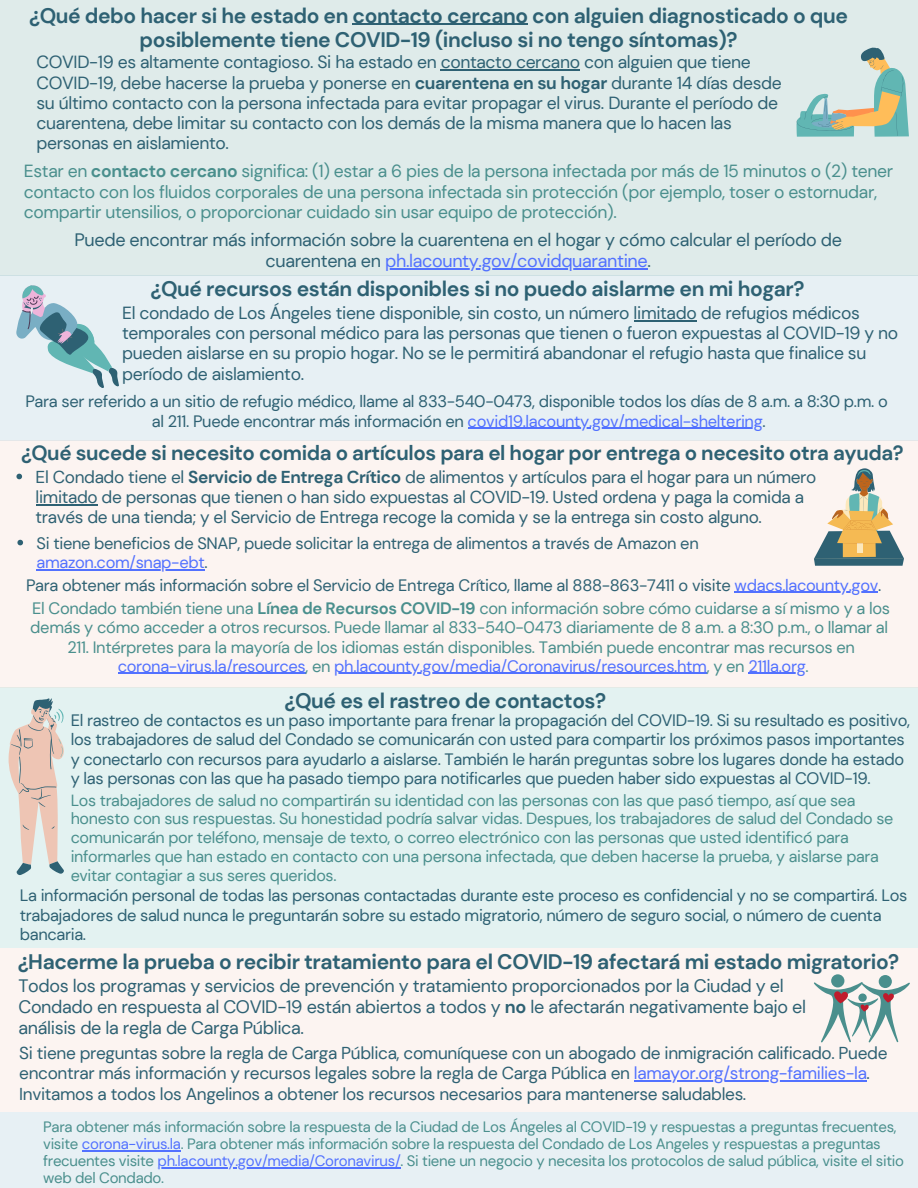
<style>
.page{position:relative;width:918px;height:1188px;background:#fff}
.page>*{position:absolute;margin:0;border:0;box-sizing:border-box;transform-origin:0 0}
.t1{font:700 21px/24.8px "DM Sans";letter-spacing:-.02em;color:#2e6173;text-align:center}
.t2{font:700 20.55px "DM Sans";letter-spacing:-.02em;color:#2e6173}
.t3{font:18px/21.3px "DM Sans";letter-spacing:-.02em;color:#2e6173}
.t4{font:17.55px/20.2px "DM Sans";letter-spacing:-.02em;color:#2e6173}
.t5{font:17.55px/20.2px "DM Sans";letter-spacing:-.02em;color:#4a8f8d}
.t6{font:17.25px/20.2px "DM Sans";letter-spacing:-.02em;color:#2e6173}
.t7{font:16.5px/19.2px "DM Sans";letter-spacing:-.02em;color:#2e6173}
.t8{font:16.5px/19.2px "DM Sans";letter-spacing:-.02em;color:#4a8f8d;text-align:center}
.t9{font:16.2px/18.8px "DM Sans";letter-spacing:-.02em;color:#4a8f8d}
.t10{font:15px/16.8px "DM Sans";letter-spacing:-.02em;color:#4a8f8d}
.s1{font-weight:700}
.s2{color:#5271ff}
</style>
<div class="page">
<div style="left:0;top:0;width:918px;height:276px;background:#dfebea"></div>
<div style="left:0;top:687px;width:918px;height:261px;background:#e3f2f1"></div>
<div style="left:0;top:440px;width:918px;height:248px;background:#fcf4f1"></div>
<svg style="left:797px;top:47px;width:112px;height:90px"></svg>
<div style="left:0;top:275px;width:918px;height:165px;background:#e7f0f4"></div>
<svg style="left:16px;top:285px;width:103px;height:103px"></svg>
<svg style="left:9px;top:698px;width:55px;height:177px"></svg>
<div style="left:0;top:949px;width:918px;height:163px;background:#fcf4f1"></div>
<div style="left:831px;top:974px;width:13px;height:14px;background:#4a8f8d;border-radius:50%"></div>
<div style="left:879px;top:975px;width:13px;height:13px;background:#4a8f8d;border-radius:50%"></div>
<svg style="left:814px;top:982px;width:96px;height:61px"></svg>
<svg style="left:814px;top:468px;width:90px;height:98px"></svg>
<svg style="left:16px;top:474px;width:6px;height:5px"></svg>
<hr style="left:36px;top:504px;width:61px;height:1px;background:#2e6173">
<hr style="left:118px;top:673px;width:187px;height:1px;background:#5271ff">
<hr style="left:334px;top:673px;width:373px;height:1px;background:#5271ff">
<hr style="left:748px;top:673px;width:58px;height:1px;background:#5271ff">
<hr style="left:353px;top:24px;width:175px;height:1px;background:#2e6173">
<div style="left:0;top:1112px;width:918px;height:76px;background:#e7f0f4"></div>
<hr style="left:82px;top:1150px;width:99px;height:1px;background:#5271ff">
<hr style="left:158px;top:1167px;width:243px;height:1px;background:#5271ff">
<hr style="left:385px;top:268px;width:262px;height:1px;background:#5271ff">
<hr style="left:468px;top:428px;width:294px;height:1px;background:#5271ff">
<hr style="left:735px;top:592px;width:143px;height:1px;background:#5271ff">
<hr style="left:441px;top:69px;width:139px;height:2px;background:#2e6173">
<hr style="left:634px;top:320px;width:62px;height:1px;background:#2e6173">
<svg style="left:17px;top:540px;width:6px;height:5px"></svg>
<hr style="left:36px;top:569px;width:169px;height:1px;background:#5271ff">
<hr style="left:634px;top:1080px;width:233px;height:2px;background:#5271ff">
<p class="t1" style="left:29px;top:3px;width:820px">¿Qué debo hacer si he estado en contacto cercano con alguien diagnosticado o que posiblemente tiene COVID-19 (incluso si no tengo síntomas)?</p>
<p class="t4" style="left:37px;top:52px;width:747px">COVID-19 es altamente contagioso. Si ha estado en contacto cercano con alguien que tiene COVID-19, debe hacerse la prueba y ponerse en <span class="s1">cuarentena en su hogar</span> durante 14 días desde su último contacto con la persona infectada para evitar propagar el virus. Durante el período de cuarentena, debe limitar su contacto con los demás de la misma manera que lo hacen las personas en aislamiento.</p>
<p class="t5" style="left:24px;top:161px;width:871px">Estar en <span class="s1">contacto cercano</span> significa: (1) estar a 6 pies de la persona infectada por más de 15 minutos o (2) tener contacto con los fluidos corporales de una persona infectada sin protección (por ejemplo, toser o estornudar, compartir utensilios, o proporcionar cuidado sin usar equipo de protección).</p>
<p class="t3" style="left:75px;top:229px;width:769px;text-align:center">Puede encontrar más información sobre la cuarentena en el hogar y cómo calcular el período de cuarentena en <span class="s2">ph.lacounty.gov/covidquarantine</span>.</p>
<p class="t1" style="left:150px;top:277px;width:656px">¿Qué recursos están disponibles si no puedo aislarme en mi hogar?</p>
<p class="t4" style="left:122px;top:303px;width:778px">El condado de Los Ángeles tiene disponible, sin costo, un número limitado de refugios médicos temporales con personal médico para las personas que tienen o fueron expuestas al COVID-19 y no pueden aislarse en su propio hogar. No se le permitirá abandonar el refugio hasta que finalice su período de aislamiento.</p>
<p class="t7" style="left:25px;top:392px;width:864px;text-align:center">Para ser referido a un sitio de refugio médico, llame al 833-540-0473, disponible todos los días de 8 a.m. a 8:30 p.m. o al 211. Puede encontrar más información en <span class="s2">covid19.lacounty.gov/medical-sheltering</span>.</p>
<p class="t2" style="left:21px;top:440px;width:884px">¿Qué sucede si necesito comida o artículos para el hogar por entrega o necesito otra ayuda?</p>
<p class="t6" style="left:36px;top:467px;width:782px">El Condado tiene el <span class="s1">Servicio de Entrega Crítico</span> de alimentos y artículos para el hogar para un número limitado de personas que tienen o han sido expuestas al COVID-19. Usted ordena y paga la comida a través de una tienda; y el Servicio de Entrega recoge la comida y se la entrega sin costo alguno.</p>
<p class="t7" style="left:36px;top:534px;width:664px">Si tiene beneficios de SNAP, puede solicitar la entrega de alimentos a través de Amazon en <span class="s2">amazon.com/snap-ebt</span>.</p>
<p class="t7" style="left:26px;top:575px;width:857px">Para obtener más información sobre el Servicio de Entrega Crítico, llame al 888-863-7411 o visite <span class="s2">wdacs.lacounty.gov</span>.</p>
<p class="t8" style="left:30px;top:599px;width:861px">El Condado también tiene una <span class="s1">Línea de Recursos COVID-19</span> con información sobre cómo cuidarse a sí mismo y a los demás y cómo acceder a otros recursos. Puede llamar al 833-540-0473 diariamente de 8 a.m. a 8:30 p.m., o llamar al 211. Intérpretes para la mayoría de los idiomas están disponibles. También puede encontrar mas recursos en <span class="s2">corona-virus.la/resources</span>, en <span class="s2">ph.lacounty.gov/media/Coronavirus/resources.htm</span>, y en <span class="s2">211la.org</span>.</p>
<p class="t1" style="left:285px;top:688px;width:323px">¿Qué es el rastreo de contactos?</p>
<p class="t7" style="left:71px;top:711px;width:841px">El rastreo de contactos es un paso importante para frenar la propagación del COVID-19. Si su resultado es positivo, los trabajadores de salud del Condado se comunicarán con usted para compartir los próximos pasos importantes y conectarlo con recursos para ayudarlo a aislarse. También le harán preguntas sobre los lugares donde ha estado y las personas con las que ha pasado tiempo para notificarles que pueden haber sido expuestas al COVID-19.</p>
<p class="t9" style="left:71px;top:791px;width:824px">Los trabajadores de salud no compartirán su identidad con las personas con las que pasó tiempo, así que sea honesto con sus respuestas. Su honestidad podría salvar vidas. Despues, los trabajadores de salud del Condado se comunicarán por teléfono, mensaje de texto, o correo electrónico con las personas que usted identificó para informarles que han estado en contacto con una persona infectada, que deben hacerse la prueba, y aislarse para evitar contagiar a sus seres queridos.</p>
<p class="t7" style="left:20px;top:886px;width:889px">La información personal de todas las personas contactadas durante este proceso es confidencial y no se compartirá. Los trabajadores de salud nunca le preguntarán sobre su estado migratorio, número de seguro social, o número de cuenta bancaria.</p>
<p class="t1" style="left:18px;top:950px;width:883px">¿Hacerme la prueba o recibir tratamiento para el COVID-19 afectará mi estado migratorio?</p>
<p class="t3" style="left:18px;top:975px;width:789px">Todos los programas y servicios de prevención y tratamiento proporcionados por la Ciudad y el<br>Condado en respuesta al COVID-19 están abiertos a todos y <span class="s1">no</span> le afectarán negativamente bajo el análisis de la regla de Carga Pública.</p>
<p class="t6" style="left:19px;top:1043px;width:870px">Si tiene preguntas sobre la regla de Carga Pública, comuníquese con un abogado de inmigración calificado. Puede encontrar más información y recursos legales sobre la regla de Carga Pública en <span class="s2">lamayor.org/strong-families-la</span>.<br>Invitamos a todos los Angelinos a obtener los recursos necesarios para mantenerse saludables.</p>
<p class="t10" style="left:43px;top:1119px;width:862px">Para obtener más información sobre la respuesta de la Ciudad de Los Ángeles al COVID-19 y respuestas a preguntas frecuentes, visite <span class="s2">corona-virus.la</span>. Para obtener más información sobre la respuesta del Condado de Los Angeles y respuestas a preguntas frecuentes visite <span class="s2">ph.lacounty.gov/media/Coronavirus/</span>. Si tiene un negocio y necesita los protocolos de salud pública, visite el sitio web del Condado.</p>
</div>
